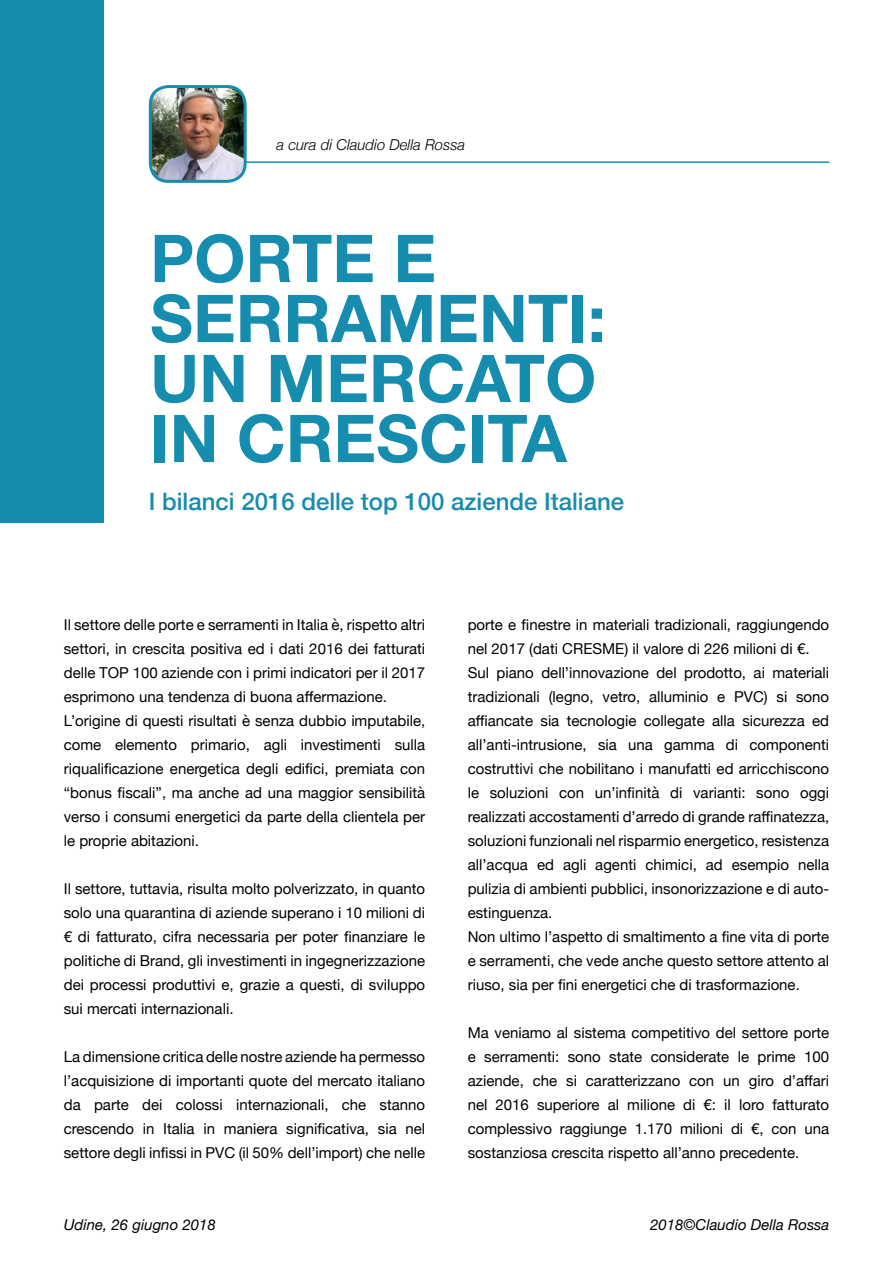
<style>
.page{position:relative;width:893px;height:1263px;background:#fff}
.page>*{position:absolute;margin:0;border:0;box-sizing:border-box;transform-origin:0 0}
.t1{font:700 66px/60px "Helvetica Neue";color:#168caf}
.t2{font:500 24px "Helvetica Neue";color:#168caf}
.t3{font:15px/24px "Helvetica Neue";color:#000;text-align:justify}
.t4{font:italic 15px "Helvetica Neue";color:#000}
.t5{font:italic 300 15px "Helvetica Neue";color:#000}
</style>
<div class="page">
<img style="left:150px;top:89px;width:93px;height:92px">
<div style="left:149px;top:85px;width:98px;height:98px;border:3px solid #168caf;border-radius:18px"></div>
<div style="left:0;top:0;width:104px;height:522px;background:#168caf"></div>
<hr style="left:244px;top:161px;width:585px;height:2px;background:#168caf">
<p class="t5" style="left:276px;top:133px;width:190px">a cura di Claudio Della Rossa</p>
<h1 class="t1" style="left:150px;top:230px;width:457px">PORTE E<br>SERRAMENTI:<br>UN MERCATO<br>IN CRESCITA</h1>
<h2 class="t2" style="left:149px;top:482px;width:477px">I bilanci 2016 delle top 100 aziende Italiane</h2>
<p class="t3" style="left:64px;top:614px;width:363px;text-align:left">Il settore delle porte e serramenti in Italia è, rispetto altri settori, in crescita positiva ed i dati 2016 dei fatturati delle TOP 100 aziende con i primi indicatori per il 2017 esprimono una tendenza di buona affermazione.<br>L’origine di questi risultati è senza dubbio imputabile, come elemento primario, agli investimenti sulla riqualificazione energetica degli edifici, premiata con “bonus fiscali”, ma anche ad una maggior sensibilità verso i consumi energetici da parte della clientela per le proprie abitazioni.</p>
<p class="t3" style="left:64px;top:878px;width:363px">Il settore, tuttavia, risulta molto polverizzato, in quanto solo una quarantina di aziende superano i 10 milioni di € di fatturato, cifra necessaria per poter finanziare le politiche di Brand, gli investimenti in ingegnerizzazione dei processi produttivi e, grazie a questi, di sviluppo sui mercati internazionali.</p>
<p class="t3" style="left:64px;top:1046px;width:363px">La dimensione critica delle nostre aziende ha permesso l’acquisizione di importanti quote del mercato italiano da parte dei colossi internazionali, che stanno crescendo in Italia in maniera significativa, sia nel settore degli infissi in PVC (il 50% dell’import) che nelle</p>
<p class="t3" style="left:468px;top:614px;width:363px;text-align:left">porte e finestre in materiali tradizionali, raggiungendo nel 2017 (dati CRESME) il valore di 226 milioni di €.<br>Sul piano dell’innovazione del prodotto, ai materiali tradizionali (legno, vetro, alluminio e PVC) si sono affiancate sia tecnologie collegate alla sicurezza ed all’anti-intrusione, sia una gamma di componenti costruttivi che nobilitano i manufatti ed arricchiscono le soluzioni con un’infinità di varianti: sono oggi realizzati accostamenti d’arredo di grande raffinatezza, soluzioni funzionali nel risparmio energetico, resistenza all’acqua ed agli agenti chimici, ad esempio nella pulizia di ambienti pubblici, insonorizzazione e di auto&shy;estinguenza.<br>Non ultimo l’aspetto di smaltimento a fine vita di porte e serramenti, che vede anche questo settore attento al riuso, sia per fini energetici che di trasformazione.</p>
<p class="t3" style="left:468px;top:1022px;width:363px">Ma veniamo al sistema competitivo del settore porte e serramenti: sono state considerate le prime 100 aziende, che si caratterizzano con un giro d’affari nel 2016 superiore al milione di €: il loro fatturato complessivo raggiunge 1.170 milioni di €, con una sostanziosa crescita rispetto all’anno precedente.</p>
<p class="t4" style="left:64px;top:1214px;width:154px">Udine, 26 giugno 2018</p>
<p class="t4" style="left:650px;top:1214px;width:180px">2018©Claudio Della Rossa</p>
</div>
